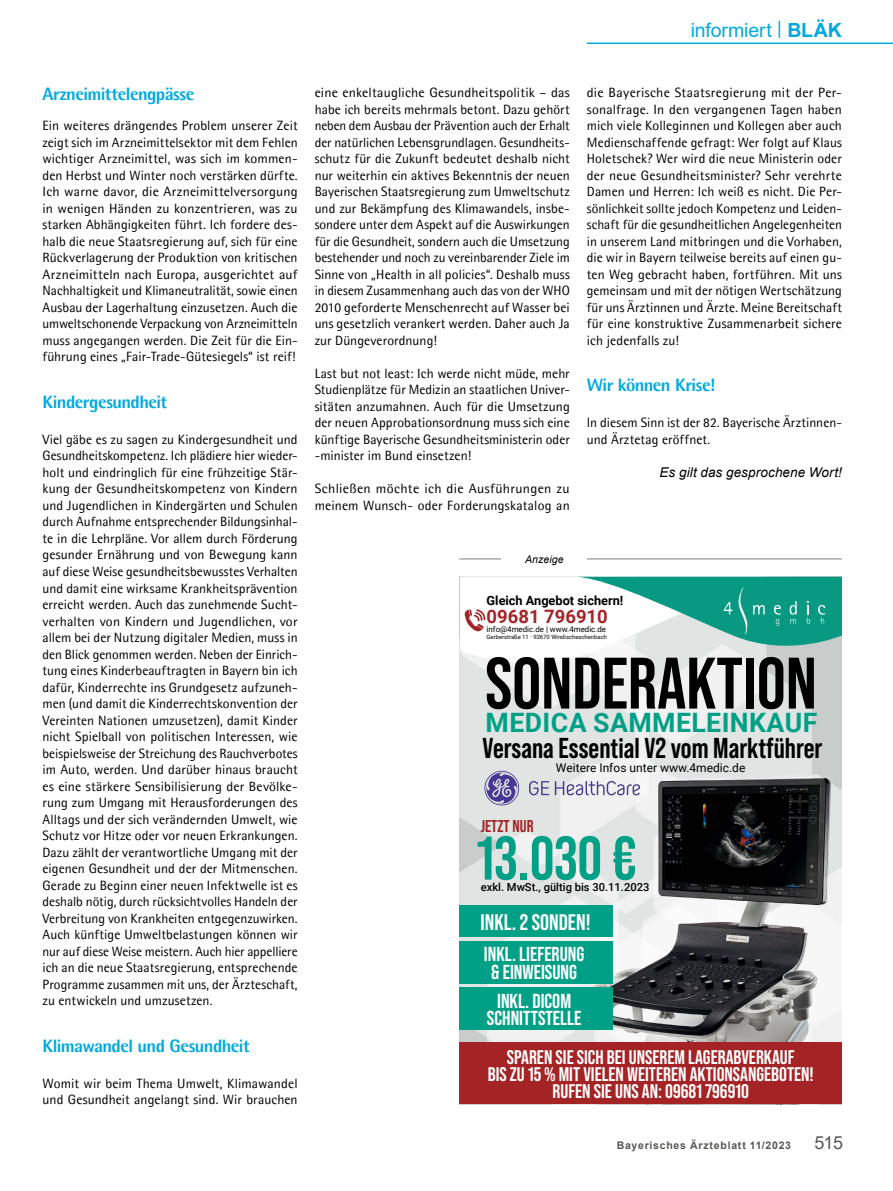
<style>
.page{position:relative;width:893px;height:1191px;background:#fff}
.page>*{position:absolute;margin:0;border:0;box-sizing:border-box;transform-origin:0 0}
.t1{font:700 72.6px "Bebas Neue Pro";color:#000}
.t2{font:700 61.5px "Bebas Neue Pro";color:#00a086}
.t3{font:700 28.8px "Bebas Neue Pro";color:#000}
.t4{font:700 26.7px "Roboto";letter-spacing:.015em;color:#00a086}
.t5{font:700 22.5px "Bebas Neue Pro";color:#fff}
.t6{font:700 20.25px/17.4px "Bebas Neue Pro";color:#fff;text-align:center}
.t7{font:700 19.65px/17.1px "Bebas Neue Pro";color:#fff;text-align:center}
.t8{font:19.5px "Arial";letter-spacing:-.005em;color:#00a9e0}
.t9{font:700 18.45px "Roboto";color:#a42426}
.t10{font:800 18px "Agfa Rotis Semisans";letter-spacing:-.03em;color:#00a9e0}
.t11{font:18px "Arial";color:#575654}
.t12{font:700 17.1px "Bebas Neue Pro";color:#a42426}
.t13{font:13.5px/16.5px "Agfa Rotis Semisans";letter-spacing:.005em;color:#000;text-align:justify}
.t14{font:italic 13.5px "Arial";letter-spacing:.01em;color:#000}
.t15{font:700 12.75px "Roboto";color:#000}
.t16{font:12px "Roboto";color:#000}
.t17{font:500 11.1px "Roboto";color:#000}
.t18{font:700 10.5px "Arial";letter-spacing:.07em;color:#575654}
.t19{font:italic 10.5px "Arial";letter-spacing:.01em;color:#000}
.t20{font:7.95px "Roboto";color:#000}
.t21{font:5.85px "Roboto";color:#000}
.s1{font-weight:700}
</style>
<div class="page">
<hr style="left:587px;top:43px;width:306px;height:1px;background:#00a9e0">
<hr style="left:459px;top:558px;width:383px;height:1px;background:#838182">
<div style="left:502px;top:555px;width:85px;height:8px;background:#fff"></div>
<img style="left:459px;top:577px;width:383px;height:465px">
<svg style="left:460px;top:577px;width:382px;height:102px"></svg>
<svg style="left:484px;top:771px;width:156px;height:34px"></svg>
<div style="left:459px;top:905px;width:154px;height:32px;background:#00a086"></div>
<div style="left:459px;top:941px;width:154px;height:42px;background:#00a086"></div>
<div style="left:459px;top:1042px;width:383px;height:62px;background:#a42426"></div>
<div style="left:459px;top:987px;width:154px;height:43px;background:#00a086"></div>
<h3 class="t8" style="left:691px;top:16px;width:153px">informiert <sup>|</sup> <span class="s1">BLÄK</span></h3>
<h3 class="t10" style="left:43px;top:82px;width:154px">Arzneimittelengpässe</h3>
<p class="t13" style="left:43px;top:117px;width:257px">Ein weiteres drängendes Problem unserer Zeit zeigt sich im Arzneimittelsektor mit dem Fehlen wichtiger Arzneimittel, was sich im kommen&shy;den Herbst und Winter noch verstärken dürfte.<br>Ich warne davor, die Arzneimittelversorgung in wenigen Händen zu konzentrieren, was zu starken Abhängigkeiten führt. Ich fordere des&shy;halb die neue Staatsregierung auf, sich für eine Rückverlagerung der Produktion von kritischen Arzneimitteln nach Europa, ausgerichtet auf Nachhaltigkeit und Klimaneutralität, sowie einen Ausbau der Lagerhaltung einzusetzen. Auch die umweltschonende Verpackung von Arzneimitteln muss angegangen werden. Die Zeit für die Ein&shy;führung eines „Fair-Trade-Gütesiegels“ ist reif!</p>
<h3 class="t10" style="left:43px;top:390px;width:126px">Kindergesundheit</h3>
<p class="t13" style="left:43px;top:431px;width:257px">Viel gäbe es zu sagen zu Kindergesundheit und Gesundheitskompetenz. Ich plädiere hier wieder&shy;holt und eindringlich für eine frühzeitige Stär&shy;kung der Gesundheitskompetenz von Kindern und Jugendlichen in Kindergärten und Schulen durch Aufnahme entsprechender Bildungsinhal&shy;te in die Lehrpläne. Vor allem durch Förderung gesunder Ernährung und von Bewegung kann auf diese Weise gesundheitsbewusstes Verhalten und damit eine wirksame Krankheitsprävention erreicht werden. Auch das zunehmende Sucht&shy;verhalten von Kindern und Jugendlichen, vor allem bei der Nutzung digitaler Medien, muss in den Blick genommen werden. Neben der Einrich&shy;tung eines Kinderbeauftragten in Bayern bin ich dafür, Kinderrechte ins Grundgesetz aufzuneh&shy;men (und damit die Kinderrechtskonvention der Vereinten Nationen umzusetzen), damit Kinder nicht Spielball von politischen Interessen, wie beispielsweise der Streichung des Rauchverbotes im Auto, werden. Und darüber hinaus braucht es eine stärkere Sensibilisierung der Bevölke&shy;rung zum Umgang mit Herausforderungen des Alltags und der sich verändernden Umwelt, wie Schutz vor Hitze oder vor neuen Erkrankungen.<br>Dazu zählt der verantwortliche Umgang mit der eigenen Gesundheit und der der Mitmenschen.<br>Gerade zu Beginn einer neuen Infektwelle ist es deshalb nötig, durch rücksichtvolles Handeln der Verbreitung von Krankheiten entgegenzuwirken.<br>Auch künftige Umweltbelastungen können wir nur auf diese Weise meistern. Auch hier appelliere ich an die neue Staatsregierung, entsprechende Programme zusammen mit uns, der Ärzteschaft, zu entwickeln und umzusetzen.</p>
<h3 class="t10" style="left:43px;top:1034px;width:209px">Klimawandel und Gesundheit</h3>
<p class="t13" style="left:43px;top:1074px;width:257px">Womit wir beim Thema Umwelt, Klimawandel und Gesundheit angelangt sind. Wir brauchen</p>
<p class="t13" style="left:315px;top:84px;width:257px">eine enkeltaugliche Gesundheitspolitik – das habe ich bereits mehrmals betont. Dazu gehört neben dem Ausbau der Prävention auch der Erhalt der natürlichen Lebensgrundlagen. Gesundheits&shy;schutz für die Zukunft bedeutet deshalb nicht nur weiterhin ein aktives Bekenntnis der neuen Bayerischen Staatsregierung zum Umweltschutz und zur Bekämpfung des Klimawandels, insbe&shy;sondere unter dem Aspekt auf die Auswirkungen für die Gesundheit, sondern auch die Umsetzung bestehender und noch zu vereinbarender Ziele im Sinne von „Health in all policies“. Deshalb muss in diesem Zusammenhang auch das von der WHO 2010 geforderte Menschenrecht auf Wasser bei uns gesetzlich verankert werden. Daher auch Ja zur Düngeverordnung!</p>
<p class="t13" style="left:315px;top:365px;width:257px">Last but not least: Ich werde nicht müde, mehr Studienplätze für Medizin an staatlichen Univer&shy;sitäten anzumahnen. Auch für die Umsetzung der neuen Approbationsordnung muss sich eine künftige Bayerische Gesundheitsministerin oder -minister im Bund einsetzen!</p>
<p class="t13" style="left:315px;top:480px;width:257px">Schließen möchte ich die Ausführungen zu meinem Wunsch- oder Forderungskatalog an</p>
<p class="t13" style="left:587px;top:84px;width:257px">die Bayerische Staatsregierung mit der Per&shy;sonalfrage. In den vergangenen Tagen haben mich viele Kolleginnen und Kollegen aber auch Medienschaffende gefragt: Wer folgt auf Klaus Holetschek? Wer wird die neue Ministerin oder der neue Gesundheitsminister? Sehr verehrte Damen und Herren: Ich weiß es nicht. Die Per&shy;sönlichkeit sollte jedoch Kompetenz und Leiden&shy;schaft für die gesundheitlichen Angelegenheiten in unserem Land mitbringen und die Vorhaben, die wir in Bayern teilweise bereits auf einen gu&shy;ten Weg gebracht haben, fortführen. Mit uns gemeinsam und mit der nötigen Wertschätzung für uns Ärztinnen und Ärzte. Meine Bereitschaft für eine konstruktive Zusammenarbeit sichere ich jedenfalls zu!</p>
<h3 class="t10" style="left:587px;top:374px;width:130px">Wir können Krise!</h3>
<p class="t13" style="left:587px;top:414px;width:257px">In diesem Sinn ist der 82. Bayerische Ärztinnen&shy;und Ärztetag eröffnet.</p>
<p class="t14" style="left:660px;top:463px;width:184px">Es gilt das gesprochene Wort!</p>
<p class="t19" style="left:525px;top:552px;width:40px">Anzeige</p>
<p class="t15" style="left:487px;top:591px;width:138px">Gleich Angebot sichern!</p>
<p class="t20" style="left:487px;top:623px;width:121px">info@4medic.de | www.4medic.de</p>
<h3 class="t9" style="left:487px;top:603px;width:123px">09681 796910</h3>
<p class="t21" style="left:487px;top:633px;width:122px">Gerberstraße 11 · 92670 Windischeschenbach</p>
<h1 class="t1" style="left:485px;top:642px;width:333px">SONDERAKTION</h1>
<h3 class="t4" style="left:486px;top:704px;width:333px">MEDICA SAMMELEINKAUF</h3>
<h3 class="t3" style="left:482px;top:731px;width:342px">Versana Essential V2 vom Marktführer</h3>
<p class="t16" style="left:556px;top:759px;width:191px">Weitere Infos unter www.4medic.de</p>
<p class="t12" style="left:481px;top:816px;width:54px">JETZT NUR</p>
<h2 class="t2" style="left:477px;top:823px;width:162px">13.030 €</h2>
<p class="t17" style="left:481px;top:879px;width:170px">exkl. MwSt., gültig bis 30.11.2023</p>
<h3 class="t5" style="left:480px;top:909px;width:111px">INKL. 2 SONDEN!</h3>
<h3 class="t6" style="left:484px;top:945px;width:102px">INKL. LIEFERUNG &amp; EINWEISUNG</h3>
<h3 class="t6" style="left:487px;top:991px;width:96px">INKL. DICOM<br>SCHNITTSTELLE</h3>
<h3 class="t7" style="left:488px;top:1048px;width:328px">SPAREN SIE SICH BEI UNSEREM LAGERABVERKAUF<br>BIS ZU 15 % MIT VIELEN WEITEREN AKTIONSANGEBOTEN!<br>RUFEN SIE UNS AN: 09681 796910</h3>
<p class="t18" style="left:617px;top:1137px;width:176px">Bayerisches Ärzteblatt 11/2023</p>
<h3 class="t11" style="left:814px;top:1130px;width:30px">515</h3>
</div>
